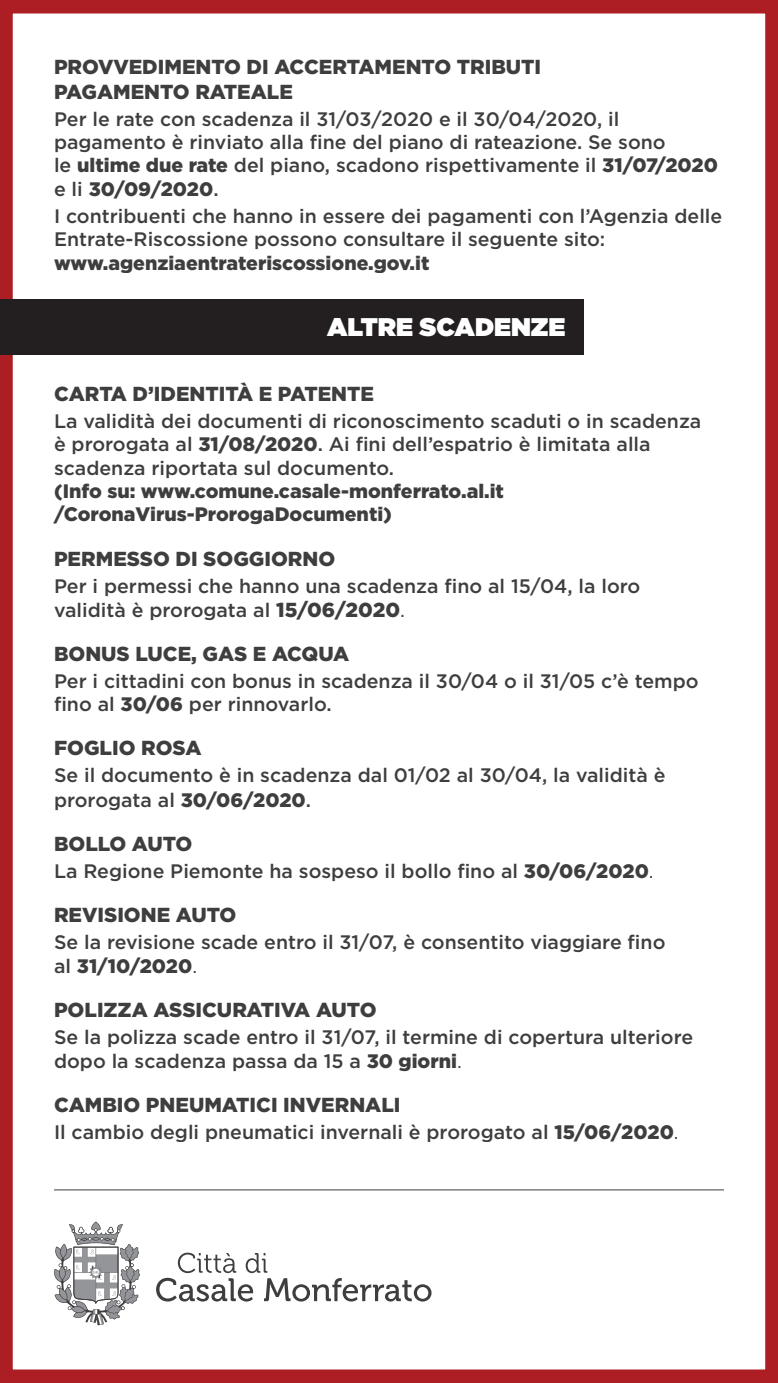
<style>
.page{position:relative;width:778px;height:1383px;background:#fff}
.page>*{position:absolute;margin:0;border:0;box-sizing:border-box;transform-origin:0 0}
.t1{font:900 25.5px "Gotham";color:#fff}
.t2{font:900 20.25px/24.3px "Gotham";color:#3e3e3f}
.t3{font:500 19.5px/23.4px "Gotham";color:#3e3e3f}
.t4{font:900 19.5px/23.4px "Gotham";color:#3e3e3f}
.s1{font-weight:900}
.s2{font-weight:900;font-size:20.25px}
.s3{font-weight:400;font-size:20.25px}
.s4{font-weight:400}
</style>
<div class="page">
<div style="left:0;top:0;width:778px;height:1382px;border:14px solid #ad1e24"></div>
<div style="left:0;top:299px;width:583px;height:56px;background:#231f20"></div>
<hr style="left:54px;top:1189px;width:670px;height:1px;background:#3e3e3f">
<svg style="left:156px;top:1252px;width:275px;height:49px"></svg>
<svg style="left:54px;top:1221px;width:86px;height:104px"></svg>
<p class="t2" style="left:54px;top:55px;width:488px">PROVVEDIMENTO DI ACCERTAMENTO TRIBUTI<br>PAGAMENTO RATEALE</p>
<p class="t3" style="left:54px;top:107px;width:665px">Per le rate con scadenza il 31/03/2020 e il 30/04/2020, il pagamento è rinviato alla fine del piano di rateazione. Se sono<br>le <span class="s1">ultime due rate</span> del piano, scadono rispettivamente il <span class="s1">31/07/2020 </span>e li <span class="s1">30/09/2020</span>.</p>
<p class="t3" style="left:54px;top:204px;width:669px">I contribuenti che hanno in essere dei pagamenti con l’Agenzia delle<br>Entrate-Riscossione possono consultare il seguente sito:</p>
<p class="t4" style="left:54px;top:251px;width:377px">www.agenziaentrateriscossione.gov.it</p>
<p class="t1" style="left:327px;top:309px;width:240px">ALTRE SCADENZE</p>
<p class="t2" style="left:54px;top:381px;width:321px">CARTA D’IDENTITÀ E PATENTE</p>
<p class="t3" style="left:54px;top:409px;width:649px">La validità dei documenti di riconoscimento scaduti o in scadenza è prorogata al <span class="s1">31/08/2020</span>. Ai fini dell’espatrio è limitata alla scadenza riportata sul documento.</p>
<p class="t4" style="left:54px;top:479px;width:451px">(Info su: www.comune.casale-monferrato.al.it /CoronaVirus-ProrogaDocumenti)</p>
<p class="t2" style="left:54px;top:546px;width:283px">PERMESSO DI SOGGIORNO</p>
<p class="t3" style="left:54px;top:573px;width:588px;line-height:24.3px">Per i permessi che hanno una scadenza fino al 15/04, la loro validità è prorogata al <span class="s2">15/06/2020</span><span class="s3">.</span></p>
<p class="t2" style="left:54px;top:641px;width:297px">BONUS LUCE, GAS E ACQUA</p>
<p class="t3" style="left:54px;top:669px;width:646px">Per i cittadini con bonus in scadenza il 30/04 o il 31/05 c’è tempo fino al <span class="s1">30/06</span> per rinnovarlo.</p>
<p class="t2" style="left:54px;top:736px;width:149px">FOGLIO ROSA</p>
<p class="t3" style="left:54px;top:763px;width:613px;line-height:24.3px">Se il documento è in scadenza dal 01/02 al 30/04, la validità è prorogata al <span class="s1">30/06/2020</span>.</p>
<p class="t2" style="left:54px;top:831px;width:140px">BOLLO AUTO</p>
<p class="t3" style="left:54px;top:859px;width:601px">La Regione Piemonte ha sospeso il bollo fino al <span class="s1">30/06/2020</span><span class="s4">.</span></p>
<p class="t2" style="left:54px;top:902px;width:184px">REVISIONE AUTO</p>
<p class="t3" style="left:54px;top:929px;width:613px;line-height:24.3px">Se la revisione scade entro il 31/07, è consentito viaggiare fino al <span class="s1">31/10/2020</span><span class="s4">.</span></p>
<p class="t2" style="left:54px;top:997px;width:324px">POLIZZA ASSICURATIVA AUTO</p>
<p class="t3" style="left:54px;top:1025px;width:640px">Se la polizza scade entro il 31/07, il termine di copertura ulteriore dopo la scadenza passa da 15 a <span class="s1">30 giorni</span><span class="s4">.</span></p>
<p class="t2" style="left:54px;top:1092px;width:348px">CAMBIO PNEUMATICI INVERNALI</p>
<p class="t3" style="left:54px;top:1119px;width:626px">Il cambio degli pneumatici invernali è prorogato al <span class="s1">15/06/2020</span><span class="s4">.</span></p>
</div>
